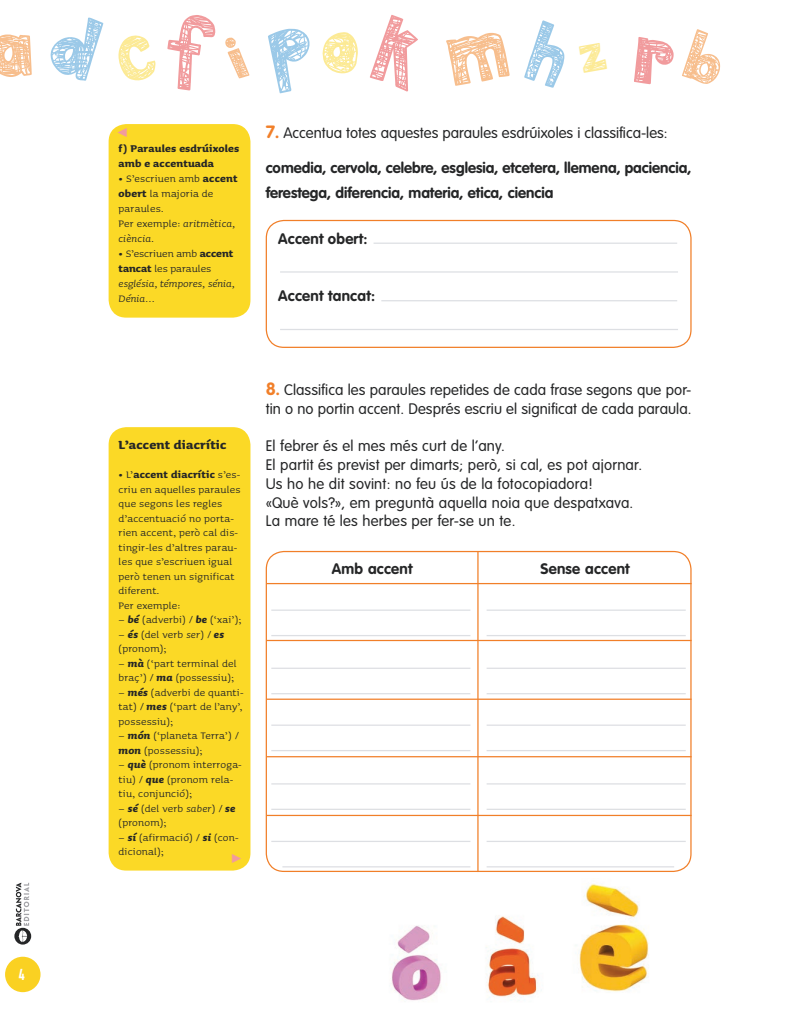
<style>
.page{position:relative;width:798px;height:1028px;background:#fff}
.page>*{position:absolute;margin:0;border:0;box-sizing:border-box;transform-origin:0 0}
.t1{font:300 15px/18.8px "VAG Rounded Std";letter-spacing:.015em;color:#252627}
.t2{font:700 15px/25px "VAG Rounded Std";color:#252627}
.t3{font:700 15px "Sauna Pro";letter-spacing:.015em;color:#252627}
.t4{font:700 15px "Heading Pro";color:#fff}
.t5{font:12.5px/14.5px "Sauna Pro";letter-spacing:.015em;color:#252627}
.t6{font:italic 12.5px/15px "Sauna Pro";color:#252627}
.t7{font:700 12.5px/15px "Sauna Pro";letter-spacing:.015em;color:#252627}
.s1{font-weight:700}
.s2{font-style:italic}
.s3{font-weight:700;font-style:normal}
.s4{font-style:normal}
.s5{font-weight:700;font-size:17.5px;color:#f17f29}
.s6{font-weight:700;font-style:italic}
</style>
<div class="page">
<hr style="left:373px;top:242px;width:304px;height:2px;background:#dddfe3">
<hr style="left:280px;top:271px;width:397px;height:1px;background:#dddfe3">
<hr style="left:381px;top:300px;width:296px;height:1px;background:#dddfe3">
<hr style="left:280px;top:329px;width:397px;height:1px;background:#dddfe3">
<svg style="left:267px;top:550px;width:424px;height:322px"></svg>
<hr style="left:271px;top:635px;width:199px;height:1px;background:#dddfe3">
<hr style="left:271px;top:609px;width:199px;height:2px;background:#dddfe3">
<hr style="left:486px;top:635px;width:199px;height:1px;background:#dddfe3">
<hr style="left:486px;top:609px;width:199px;height:2px;background:#dddfe3">
<hr style="left:271px;top:693px;width:199px;height:1px;background:#dddfe3">
<hr style="left:271px;top:667px;width:199px;height:2px;background:#dddfe3">
<hr style="left:486px;top:693px;width:199px;height:1px;background:#dddfe3">
<hr style="left:486px;top:667px;width:199px;height:2px;background:#dddfe3">
<hr style="left:271px;top:750px;width:199px;height:1px;background:#dddfe3">
<hr style="left:271px;top:724px;width:199px;height:2px;background:#dddfe3">
<hr style="left:486px;top:750px;width:199px;height:1px;background:#dddfe3">
<hr style="left:486px;top:724px;width:199px;height:2px;background:#dddfe3">
<hr style="left:271px;top:808px;width:199px;height:2px;background:#dddfe3">
<hr style="left:271px;top:783px;width:199px;height:1px;background:#dddfe3">
<hr style="left:486px;top:808px;width:199px;height:2px;background:#dddfe3">
<hr style="left:486px;top:783px;width:199px;height:1px;background:#dddfe3">
<hr style="left:282px;top:866px;width:188px;height:1px;background:#dddfe3">
<hr style="left:271px;top:840px;width:199px;height:2px;background:#dddfe3">
<hr style="left:486px;top:866px;width:188px;height:1px;background:#dddfe3">
<hr style="left:486px;top:840px;width:199px;height:2px;background:#dddfe3">
<div style="left:109px;top:124px;width:141px;height:193px;background:#fbd926;border-radius:18px"></div>
<div style="left:109px;top:427px;width:141px;height:443px;background:#fbd926;border-radius:18px"></div>
<img style="left:391px;top:883px;width:258px;height:118px">
<div style="left:265px;top:220px;width:426px;height:128px;border:1px solid #f17f29;border-radius:18px"></div>
<hr style="left:266px;top:583px;width:425px;height:1px;background:#f17f29">
<hr style="left:266px;top:640px;width:425px;height:1px;background:#f17f29">
<hr style="left:266px;top:698px;width:425px;height:2px;background:#f17f29">
<hr style="left:266px;top:756px;width:425px;height:1px;background:#f17f29">
<hr style="left:266px;top:814px;width:425px;height:2px;background:#f17f29">
<hr style="left:477px;top:551px;width:1px;height:321px;background:#f17f29">
<div style="left:265px;top:551px;width:426px;height:321px;border:1px solid #f17f29;border-radius:18px"></div>
<div style="left:5px;top:956px;width:35px;height:36px;background:#fad122;border-radius:50%"></div>
<svg style="left:14px;top:882px;width:17px;height:62px"></svg>
<p class="t4" style="left:19px;top:965px;width:8px">4</p>
<p class="t7" style="left:119px;top:140px;width:122px">f) Paraules esdrúixoles amb e accentuada</p>
<p class="t5" style="left:119px;top:171px;width:120px;line-height:15px"><span class="s1">•</span> S’escriuen amb <span class="s1">accent obert</span> la majoria de paraules.<br>Per exemple: <span class="s2">aritmètica, ciència</span>.</p>
<p class="t6" style="left:119px;top:246px;width:118px"><span class="s3">•</span> <span class="s4">S’escriuen amb</span> <span class="s3">accent tancat</span> <span class="s4">les paraules </span>església, témpores, sénia,<br>Dénia…</p>
<p class="t1" style="left:265px;top:123px;width:403px"><span class="s5">7.</span> Accentua totes aquestes paraules esdrúixoles i classifica-les:</p>
<p class="t2" style="left:265px;top:155px;width:427px">comedia, cervola, celebre, esglesia, etcetera, llemena, paciencia, ferestega, diferencia, materia, etica, ciencia</p>
<p class="t2" style="left:278px;top:227px;width:91px">Accent obert:</p>
<p class="t2" style="left:278px;top:284px;width:98px">Accent tancat:</p>
<p class="t3" style="left:119px;top:435px;width:109px">L’accent diacrític</p>
<p class="t5" style="left:119px;top:467px;width:123px"><span class="s1">•</span> L’<span class="s1">accent diacrític</span> s’es&shy;criu en aquelles paraules que segons les regles d’accentuació no porta&shy;rien accent, però cal dis&shy;tingir-les d’altres parau&shy;les que s’escriuen igual però tenen un significat diferent.<br>Per exemple:</p>
<p class="t5" style="left:119px;top:612px;width:124px">– <span class="s6">bé</span> (adverbi) / <span class="s6">be</span> (‘xai’);</p>
<p class="t5" style="left:119px;top:627px;width:107px">– <span class="s6">és</span> (del verb <span class="s2">ser</span>) / <span class="s6">es </span>(pronom);</p>
<p class="t5" style="left:119px;top:656px;width:119px">– <span class="s6">mà</span> (‘part terminal del braç’) / <span class="s6">ma</span> (possessiu);</p>
<p class="t5" style="left:119px;top:685px;width:126px;text-align:justify">– <span class="s6">més</span> (adverbi de quanti&shy;tat) / <span class="s6">mes</span> (‘part de l’any’, possessiu);</p>
<p class="t5" style="left:119px;top:728px;width:121px">– <span class="s6">món</span> (‘planeta Terra’) / <span class="s6">mon</span> (possessiu);</p>
<p class="t5" style="left:119px;top:757px;width:125px">– <span class="s6">què</span> (pronom interroga&shy;tiu) / <span class="s6">que</span> (pronom rela&shy;tiu, conjunció);</p>
<p class="t5" style="left:119px;top:801px;width:118px">– <span class="s6">sé</span> (del verb <span class="s2">saber</span>) / <span class="s6">se </span>(pronom);</p>
<p class="t5" style="left:119px;top:830px;width:121px">– <span class="s6">sí</span> (afirmació) / <span class="s6">si</span> (con&shy;dicional);</p>
<p class="t1" style="left:265px;top:381px;width:427px"><span class="s5">8.</span> Classifica les paraules repetides de cada frase segons que por&shy;tin o no portin accent. Després escriu el significat de cada paraula.</p>
<p class="t1" style="left:265px;top:437px;width:378px">El febrer és el mes més curt de l’any.<br>El partit és previst per dimarts; però, si cal, es pot ajornar.<br>Us ho he dit sovint: no feu ús de la fotocopiadora!<br>«Què vols?», em preguntà aquella noia que despatxava.<br>La mare té les herbes per fer-se un te.</p>
<p class="t2" style="left:332px;top:556px;width:82px">Amb accent</p>
<p class="t2" style="left:540px;top:556px;width:91px">Sense accent</p>
</div>
